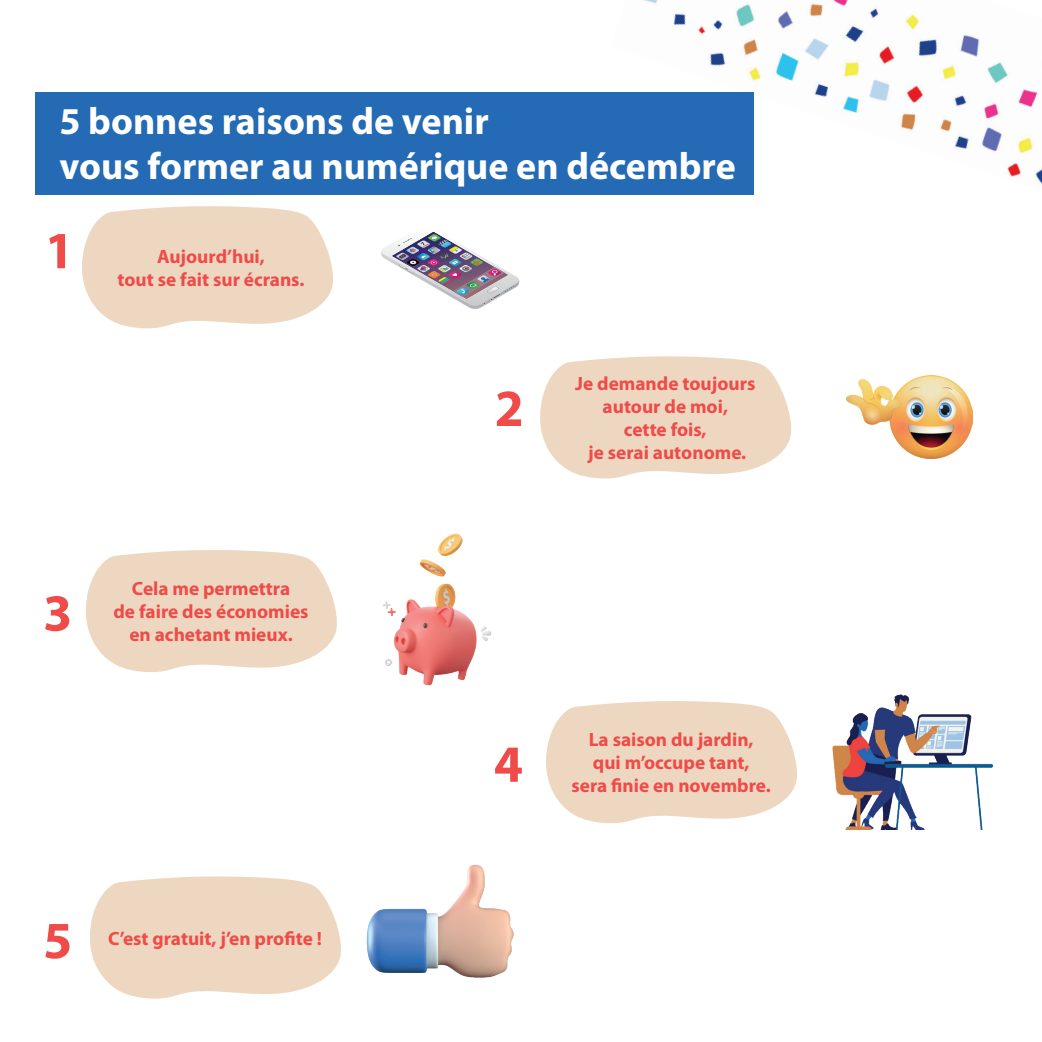
<style>
.page{position:relative;width:1042px;height:1042px;background:#fff}
.page>*{position:absolute;margin:0;border:0;box-sizing:border-box;transform-origin:0 0}
.t1{font:700 52.5px "Myriad Pro";color:#ef4b49}
.t2{font:700 37.98px/45.7px "Myriad Pro";color:#fff}
.t3{font:700 19.25px/23.1px "Myriad Pro";color:#ef4b49;text-align:center}
</style>
<div class="page">
<img style="left:643px;top:0;width:399px;height:184px">
<div style="left:36px;top:92px;width:718px;height:102px;background:#246ab4"></div>
<img style="left:381px;top:231px;width:138px;height:78px">
<svg style="left:82px;top:206px;width:251px;height:123px;background:#f0dcc8"></svg>
<svg style="left:540px;top:356px;width:251px;height:123px;background:#f0dcc8"></svg>
<svg style="left:86px;top:550px;width:231px;height:122px;background:#efdbc6"></svg>
<svg style="left:546px;top:701px;width:236px;height:122px;background:#efdbc6"></svg>
<svg style="left:90px;top:876px;width:251px;height:123px;background:#f0dcc8"></svg>
<img style="left:782px;top:694px;width:212px;height:136px">
<img style="left:846px;top:376px;width:126px;height:83px">
<img style="left:317px;top:533px;width:175px;height:153px">
<img style="left:366px;top:864px;width:148px;height:114px">
<h2 class="t2" style="left:59px;top:98px;width:678px">5 bonnes raisons de venir<br>vous former au numérique en décembre</h2>
<h1 class="t1" style="left:45px;top:221px;width:31px">1</h1>
<p class="t3" style="left:117px;top:245px;width:188px">Aujourd’hui,<br>tout se fait sur écrans.</p>
<h1 class="t1" style="left:43px;top:583px;width:31px">3</h1>
<p class="t3" style="left:113px;top:577px;width:197px">Cela me permettra<br>de faire des économies</p>
<p class="t3" style="left:129px;top:623px;width:165px">en achetant mieux.</p>
<h1 class="t1" style="left:43px;top:911px;width:31px">5</h1>
<p class="t3" style="left:108px;top:927px;width:215px">C’est gratuit, j’en profite !</p>
<h1 class="t1" style="left:494px;top:379px;width:31px">2</h1>
<p class="t3" style="left:575px;top:372px;width:182px">Je demande toujours autour de moi,<br>cette fois,<br>je serai autonome.</p>
<h1 class="t1" style="left:494px;top:734px;width:31px">4</h1>
<p class="t3" style="left:589px;top:728px;width:166px;text-align:left">La saison du jardin, qui m’occupe tant,</p>
<p class="t3" style="left:571px;top:774px;width:201px">sera finie en novembre.</p>
</div>
